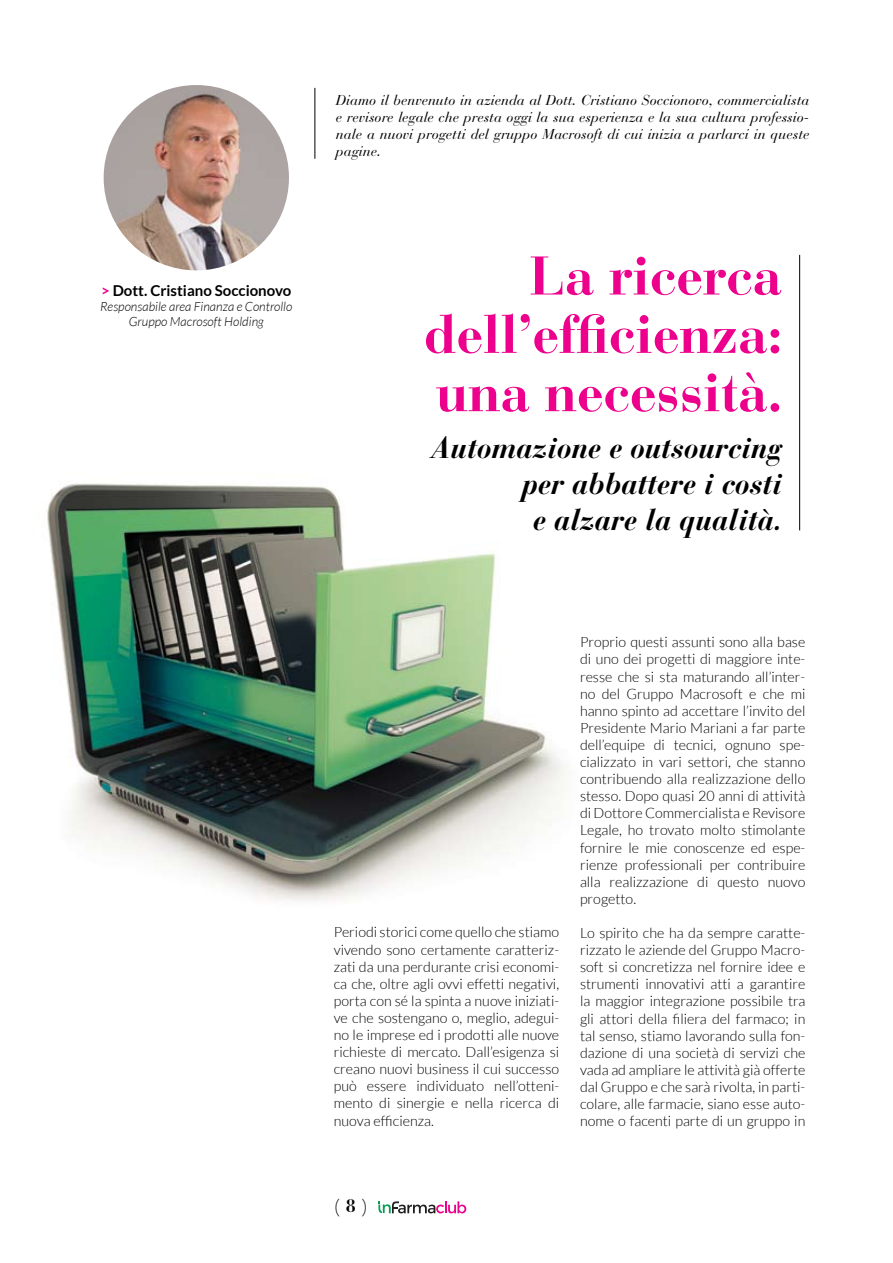
<style>
.page{position:relative;width:893px;height:1263px;background:#fff}
.page>*{position:absolute;margin:0;border:0;box-sizing:border-box;transform-origin:0 0}
.t1{font:700 54px/58.3px "Bauer Bodoni";letter-spacing:-.01em;color:#ec008c;text-align:justify}
.t2{font:italic 700 30px/36px "Bauer Bodoni";letter-spacing:-.01em;color:#000;text-align:right}
.t3{font:18px "Bauer Bodoni";color:#000}
.t4{font:700 15px "Lato";color:#000}
.t5{font:300 14.25px/17.1px "Lato";color:#000;text-align:justify}
.t6{font:italic 14.25px/17.1px "Bauer Bodoni";color:#000;text-align:justify}
.t7{font:italic 300 12.75px/15.3px "Lato";color:#000;text-align:center}
.s1{color:#ec008c}
.s2{font-weight:700}
</style>
<div class="page">
<img style="left:47px;top:483px;width:522px;height:417px">
<svg style="left:378px;top:1201px;width:88px;height:12px"></svg>
<img style="left:104px;top:85px;width:185px;height:185px;border-radius:50%">
<hr style="left:799px;top:255px;width:1px;height:275px;background:#000">
<hr style="left:315px;top:88px;width:1px;height:71px;background:#000">
<p class="t4" style="left:101px;top:281px;width:192px"><span class="s1">&gt;</span> Dott. Cristiano Soccionovo</p>
<p class="t7" style="left:100px;top:299px;width:194px">Responsabile area Finanza e Controllo<br>Gruppo Macrosoft Holding</p>
<p class="t6" style="left:336px;top:91px;width:475px">Diamo il benvenuto in azienda al Dott. Cristiano Soccionovo, commercialista e revisore legale che presta oggi la sua esperienza e la sua cultura professio&shy;nale a nuovi progetti del gruppo Macrosoft di cui inizia a parlarci in queste pagine.</p>
<h1 class="t1" style="left:424px;top:247px;width:360px;text-indent:105px">La ricerca dell’efficienza: una necessità.</h1>
<h2 class="t2" style="left:431px;top:429px;width:353px">Automazione e outsourcing per abbattere i costi<br>e alzare la qualità.</h2>
<p class="t5" style="left:334px;top:924px;width:227px">Periodi storici come quello che stiamo vivendo sono certamente caratteriz&shy;zati da una perdurante crisi economi&shy;ca che, oltre agli ovvi effetti negativi, porta con sé la spinta a nuove iniziati&shy;ve che sostengano o, meglio, adegui&shy;no le imprese ed i prodotti alle nuove richieste di mercato. Dall’esigenza si creano nuovi business il cui successo può essere individuato nell’otteni&shy;mento di sinergie e nella ricerca di nuova efficienza.</p>
<p class="t5" style="left:580px;top:634px;width:227px">Proprio questi assunti sono alla base di uno dei progetti di maggiore inte&shy;resse che si sta maturando all’inter&shy;no del Gruppo Macrosoft e che mi hanno spinto ad accettare l’invito del Presidente Mario Mariani a far parte dell’equipe di tecnici, ognuno spe&shy;cializzato in vari settori, che stanno contribuendo alla realizzazione dello stesso. Dopo quasi 20 anni di attività di Dottore Commercialista e Revisore Legale, ho trovato molto stimolante fornire le mie conoscenze ed espe&shy;rienze professionali per contribuire alla realizzazione di questo nuovo progetto.</p>
<p class="t5" style="left:580px;top:924px;width:227px">Lo spirito che ha da sempre caratte&shy;rizzato le aziende del Gruppo Macro&shy;soft si concretizza nel fornire idee e strumenti innovativi atti a garantire la maggior integrazione possibile tra gli attori della filiera del farmaco; in tal senso, stiamo lavorando sulla fon&shy;dazione di una società di servizi che vada ad ampliare le attività già offerte dal Gruppo e che sarà rivolta, in parti&shy;colare, alle farmacie, siano esse auto&shy;nome o facenti parte di un gruppo in</p>
<p class="t3" style="left:334px;top:1195px;width:36px">( <span class="s2">8</span> )</p>
</div>
